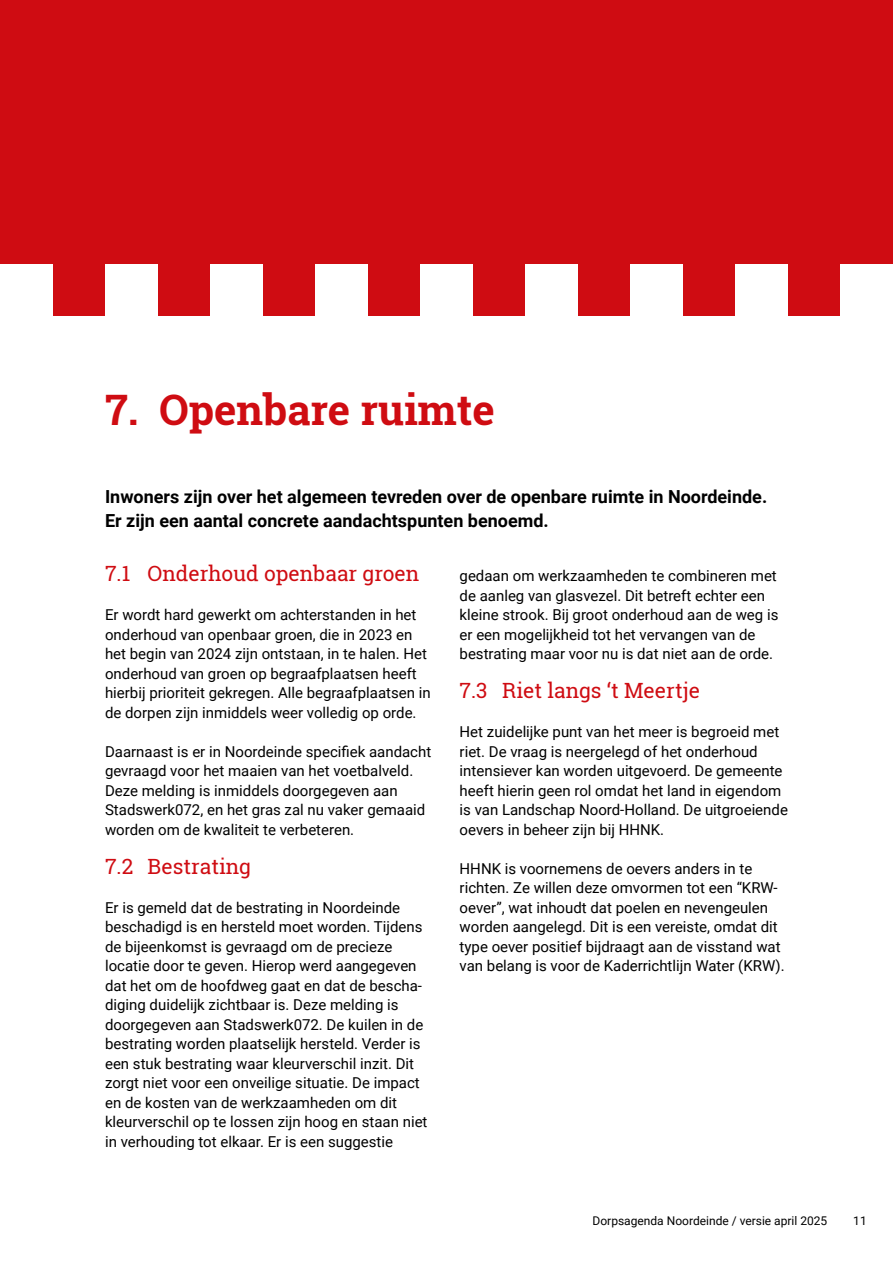
<style>
.page{position:relative;width:893px;height:1263px;background:#fff}
.page>*{position:absolute;margin:0;border:0;box-sizing:border-box;transform-origin:0 0}
.H1_Hoofdstukkop_NR{font:700 42px "Roboto Slab";color:#cf0c12}
.H2_Paragraafkop_groot_NR{font:21px "Roboto Slab";color:#cf0c12}
.P_Intro{font:700 18px/24px "Roboto";color:#000}
.P_Platte_tekst{font:15px/19.5px "Roboto";color:#000}
.t1{font:12px "Roboto";color:#000}
</style>
<div class="page">
<div style="left:0;top:0;width:893px;height:329px;background:#cf0c12"></div>
<div style="left:0;top:264px;width:53px;height:65px;background:#fff"></div>
<div style="left:420px;top:264px;width:53px;height:65px;background:#fff"></div>
<div style="left:210px;top:264px;width:53px;height:65px;background:#fff"></div>
<div style="left:630px;top:264px;width:53px;height:65px;background:#fff"></div>
<div style="left:105px;top:264px;width:53px;height:65px;background:#fff"></div>
<div style="left:525px;top:264px;width:53px;height:65px;background:#fff"></div>
<div style="left:315px;top:264px;width:53px;height:65px;background:#fff"></div>
<div style="left:735px;top:264px;width:53px;height:65px;background:#fff"></div>
<div style="left:840px;top:264px;width:53px;height:65px;background:#fff"></div>
<div style="left:0;top:316px;width:893px;height:40px;background:#fff"></div>
<h1 class="H1_Hoofdstukkop_NR" style="left:105px;top:381px;width:391px">7. Openbare ruimte</h1>
<p class="P_Intro" style="left:105px;top:484px;width:664px">Inwoners zijn over het algemeen tevreden over de openbare ruimte in Noordeinde.<br>Er zijn een aantal concrete aandachtspunten benoemd.</p>
<h2 class="H2_Paragraafkop_groot_NR" style="left:105px;top:559px;width:316px">7.1 Onderhoud openbaar groen</h2>
<p class="P_Platte_tekst" style="left:105px;top:605px;width:327px">Er wordt hard gewerkt om achterstanden in het onderhoud van openbaar groen, die in 2023 en het begin van 2024 zijn ontstaan, in te halen. Het onderhoud van groen op begraafplaatsen heeft hierbij prioriteit gekregen. Alle begraafplaatsen in de dorpen zijn inmiddels weer volledig op orde.</p>
<p class="P_Platte_tekst" style="left:105px;top:741px;width:328px">Daarnaast is er in Noordeinde specifiek aandacht gevraagd voor het maaien van het voetbalveld.<br>Deze melding is inmiddels doorgegeven aan Stadswerk072, en het gras zal nu vaker gemaaid worden om de kwaliteit te verbeteren.</p>
<h2 class="H2_Paragraafkop_groot_NR" style="left:105px;top:852px;width:148px">7.2 Bestrating</h2>
<p class="P_Platte_tekst" style="left:105px;top:897px;width:324px">Er is gemeld dat de bestrating in Noordeinde beschadigd is en hersteld moet worden. Tijdens de bijeenkomst is gevraagd om de precieze locatie door te geven. Hierop werd aangegeven dat het om de hoofdweg gaat en dat de bescha&shy;diging duidelijk zichtbaar is. Deze melding is doorgegeven aan Stadswerk072. De kuilen in de bestrating worden plaatselijk hersteld. Verder is een stuk bestrating waar kleurverschil inzit. Dit zorgt niet voor een onveilige situatie. De impact en de kosten van de werkzaamheden om dit kleurverschil op te lossen zijn hoog en staan niet in verhouding tot elkaar. Er is een suggestie</p>
<p class="P_Platte_tekst" style="left:460px;top:566px;width:320px">gedaan om werkzaamheden te combineren met de aanleg van glasvezel. Dit betreft echter een kleine strook. Bij groot onderhoud aan de weg is er een mogelijkheid tot het vervangen van de bestrating maar voor nu is dat niet aan de orde.</p>
<h2 class="H2_Paragraafkop_groot_NR" style="left:460px;top:676px;width:242px">7.3 Riet langs ‘t Meertje</h2>
<p class="P_Platte_tekst" style="left:460px;top:722px;width:330px">Het zuidelijke punt van het meer is begroeid met riet. De vraag is neergelegd of het onderhoud intensiever kan worden uitgevoerd. De gemeente heeft hierin geen rol omdat het land in eigendom is van Landschap Noord-Holland. De uitgroeiende oevers in beheer zijn bij HHNK.</p>
<p class="P_Platte_tekst" style="left:460px;top:858px;width:326px">HHNK is voornemens de oevers anders in te richten. Ze willen deze omvormen tot een “KRW&shy;oever”, wat inhoudt dat poelen en nevengeulen worden aangelegd. Dit is een vereiste, omdat dit type oever positief bijdraagt aan de visstand wat van belang is voor de Kaderrichtlijn Water (KRW).</p>
<p class="t1" style="left:593px;top:1212px;width:236px">Dorpsagenda Noordeinde / versie april 2025</p>
<p class="t1" style="left:853px;top:1212px;width:15px">11</p>
</div>
